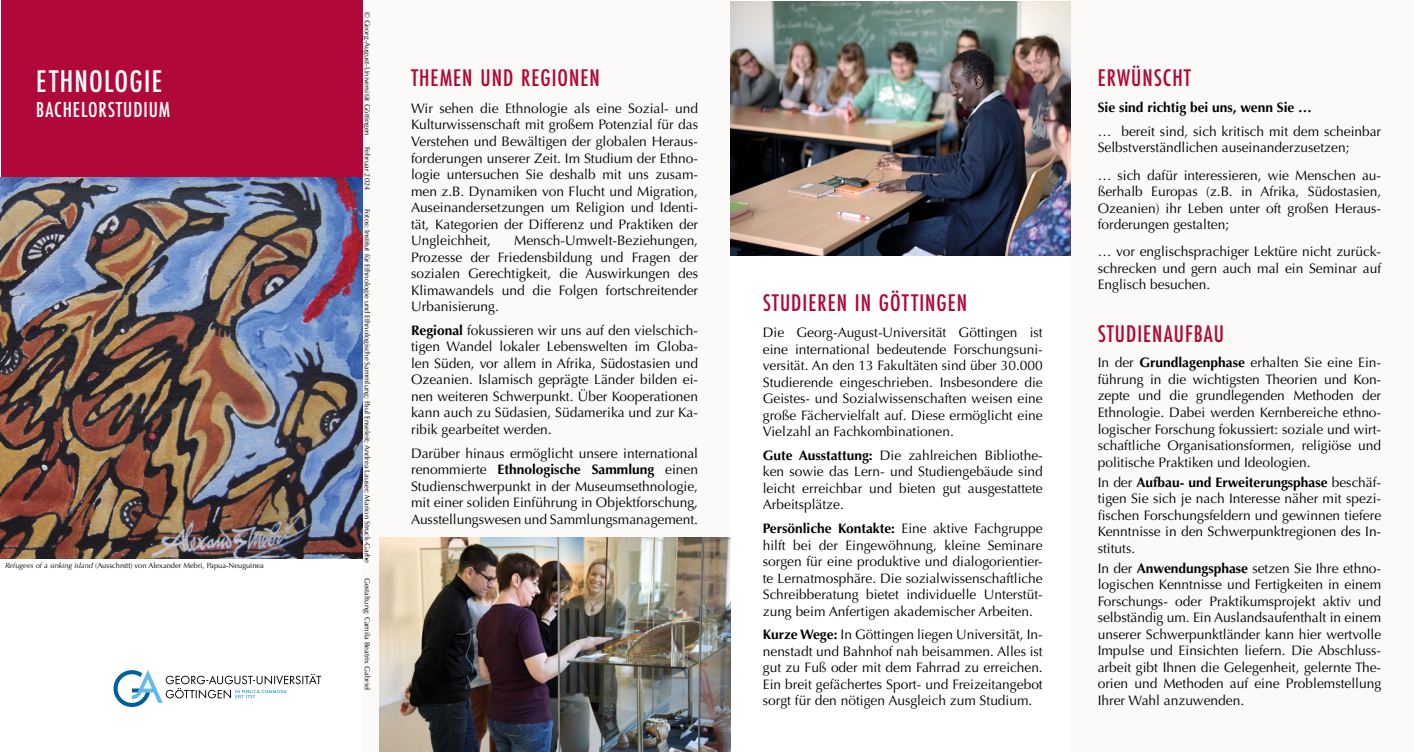
<style>
.page{position:relative;width:1414px;height:752px;background:#fff}
.page>*{position:absolute;margin:0;border:0;box-sizing:border-box;transform-origin:0 0}
.Flyertitel{font:500 32.5px "Futura PT Cond";letter-spacing:.04em;color:#fff}
.Tiel_Überschriften{font:500 25px "Futura PT Cond";letter-spacing:.04em;color:#b00838}
.Untertitel{font:500 22.5px "Futura PT Cond";letter-spacing:.04em;color:#fff}
.Fließtext{font:13.75px/16.5px "Optima LT Pro";color:#000;text-align:justify}
.Fließtext-2{font:700 13.75px "Optima LT Pro";color:#000}
.Impressum{font:7.5px "Optima LT Pro";color:#000}
.s1{font-style:italic}
.s2{font-weight:700}
</style>
<div class="page">
<div style="left:362px;top:0;width:368px;height:751px;background:#fbfaf8"></div>
<div style="left:1070px;top:0;width:344px;height:751px;background:#fbfaf8"></div>
<div style="left:1px;top:0;width:361px;height:184px;background:#b00838"></div>
<img style="left:730px;top:2px;width:340px;height:253px">
<img style="left:1px;top:177px;width:361px;height:381px">
<img style="left:379px;top:537px;width:351px;height:214px">
<svg style="left:114px;top:670px;width:207px;height:36px"></svg>
<p class="Flyertitel" style="left:36px;top:62px;width:127px">ETHNOLOGIE</p>
<p class="Untertitel" style="left:36px;top:96px;width:135px">BACHELORSTUDIUM</p>
<p class="Impressum" style="left:5px;top:560px;width:260px"><span class="s1">Refugees of a sinking island</span> (Ausschnitt) von Alexander Mebri, Papua-Neuguinea</p>
<p class="Impressum" style="left:372px;top:12px;width:125px;rotate:90deg">© Georg-August-Universität Göttingen</p>
<p class="Impressum" style="left:372px;top:147px;width:45px;rotate:90deg">Februar 2024</p>
<p class="Impressum" style="left:372px;top:209px;width:355px;rotate:90deg">Fotos: Institut für Ethnologie und Ethnologische Sammlung; Paul Enseleit; Andrea Lauser; Marion Struck-Garbe</p>
<p class="Impressum" style="left:372px;top:577px;width:114px;rotate:90deg">Gestaltung: Camila Beatrix Gabriel</p>
<p class="Tiel_Überschriften" style="left:411px;top:63px;width:190px">THEMEN UND REGIONEN</p>
<p class="Tiel_Überschriften" style="left:1098px;top:63px;width:95px">ERWÜNSCHT</p>
<p class="Fließtext" style="left:411px;top:100px;width:289px">Wir sehen die Ethnologie als eine Sozial- und Kulturwissenschaft mit großem Potenzial für das Verstehen und Bewältigen der globalen Heraus&shy;forderungen unserer Zeit. Im Studium der Ethno&shy;logie untersuchen Sie deshalb mit uns zusam&shy;men z.B. Dynamiken von Flucht und Migration, Auseinandersetzungen um Religion und Identi&shy;tät, Kategorien der Differenz und Praktiken der Ungleichheit,</p>
<p class="Fließtext" style="left:411px;top:232px;width:289px;text-indent:103px">Mensch-Umwelt-Beziehungen, Prozesse der Friedensbildung und Fragen der sozialen Gerechtigkeit, die Auswirkungen des Klimawandels und die Folgen fortschreitender Urbanisierung.</p>
<p class="Fließtext" style="left:411px;top:322px;width:289px"><span class="s2">Regional</span> fokussieren wir uns auf den vielschich&shy;tigen Wandel lokaler Lebenswelten im Globa&shy;len Süden, vor allem in Afrika, Südostasien und Ozeanien. Islamisch geprägte Länder bilden ei&shy;nen weiteren Schwerpunkt. Über Kooperationen kann auch zu Südasien, Südamerika und zur Ka&shy;ribik gearbeitet werden.</p>
<p class="Fließtext" style="left:411px;top:444px;width:289px">Darüber hinaus ermöglicht unsere international renommierte <span class="s2">Ethnologische Sammlung</span> einen Studienschwerpunkt in der Museumsethnologie, mit einer soliden Einführung in Objektforschung, Ausstellungswesen und Sammlungsmanagement.</p>
<p class="Tiel_Überschriften" style="left:763px;top:287px;width:206px">STUDIEREN IN GÖTTINGEN</p>
<p class="Fließtext" style="left:763px;top:324px;width:281px">Die Georg-August-Universität Göttingen ist eine international bedeutende Forschungsuni&shy;versität. An den 13 Fakultäten sind über 30.000<br>Studierende eingeschrieben. Insbesondere die Geistes- und Sozialwissenschaften weisen eine große Fächervielfalt auf. Diese ermöglicht eine Vielzahl an Fachkombinationen.</p>
<p class="Fließtext" style="left:763px;top:447px;width:281px"><span class="s2">Gute Ausstattung:</span> Die zahlreichen Bibliothe&shy;ken sowie das Lern- und Studiengebäude sind leicht erreichbar und bieten gut ausgestattete Arbeitsplätze.</p>
<p class="Fließtext" style="left:763px;top:520px;width:281px"><span class="s2">Persönliche Kontakte:</span> Eine aktive Fachgruppe hilft bei der Eingewöhnung, kleine Seminare sorgen für eine produktive und dialogorientier&shy;te Lernatmosphäre. Die sozialwissenschaftliche Schreibberatung bietet individuelle Unterstüt&shy;zung beim Anfertigen akademischer Arbeiten.</p>
<p class="Fließtext" style="left:763px;top:626px;width:281px"><span class="s2">Kurze Wege:</span> In Göttingen liegen Universität, In&shy;nenstadt und Bahnhof nah beisammen. Alles ist gut zu Fuß oder mit dem Fahrrad zu erreichen.<br>Ein breit gefächertes Sport- und Freizeitangebot sorgt für den nötigen Ausgleich zum Studium.</p>
<p class="Fließtext-2" style="left:1098px;top:99px;width:216px">Sie sind richtig bei uns, wenn Sie …</p>
<p class="Fließtext" style="left:1098px;top:123px;width:285px">… bereit sind, sich kritisch mit dem scheinbar<br>Selbstverständlichen auseinanderzusetzen;</p>
<p class="Fließtext" style="left:1098px;top:167px;width:285px">… sich dafür interessieren, wie Menschen au&shy;ßerhalb Europas (z.B. in Afrika, Südostasien, Ozeanien) ihr Leben unter oft großen Heraus&shy;forderungen gestalten;</p>
<p class="Fließtext" style="left:1098px;top:243px;width:285px">… vor englischsprachiger Lektüre nicht zurück&shy;schrecken und gern auch mal ein Seminar auf Englisch besuchen.</p>
<p class="Tiel_Überschriften" style="left:1098px;top:319px;width:128px">STUDIENAUFBAU</p>
<p class="Fließtext" style="left:1098px;top:354px;width:285px">In der <span class="s2">Grundlagenphase</span> erhalten Sie eine Ein&shy;führung in die wichtigsten Theorien und Kon&shy;zepte und die grundlegenden Methoden der Ethnologie. Dabei werden Kernbereiche ethno&shy;logischer Forschung fokussiert: soziale und wirt&shy;schaftliche Organisationsformen, religiöse und politische Praktiken und Ideologien.</p>
<p class="Fließtext" style="left:1098px;top:473px;width:285px">In der <span class="s2">Aufbau- und Erweiterungsphase</span> beschäf&shy;tigen Sie sich je nach Interesse näher mit spezi&shy;fischen Forschungsfeldern und gewinnen tiefere Kenntnisse in den Schwerpunktregionen des In&shy;stituts.</p>
<p class="Fließtext" style="left:1098px;top:559px;width:285px">In der <span class="s2">Anwendungsphase</span> setzen Sie Ihre ethno&shy;logischen Kenntnisse und Fertigkeiten in einem Forschungs- oder Praktikumsprojekt aktiv und selbständig um. Ein Auslandsaufenthalt in einem unserer Schwerpunktländer kann hier wertvolle Impulse und Einsichten liefern. Die Abschluss&shy;arbeit gibt Ihnen die Gelegenheit, gelernte The&shy;orien und Methoden auf eine Problemstellung Ihrer Wahl anzuwenden.</p>
</div>
